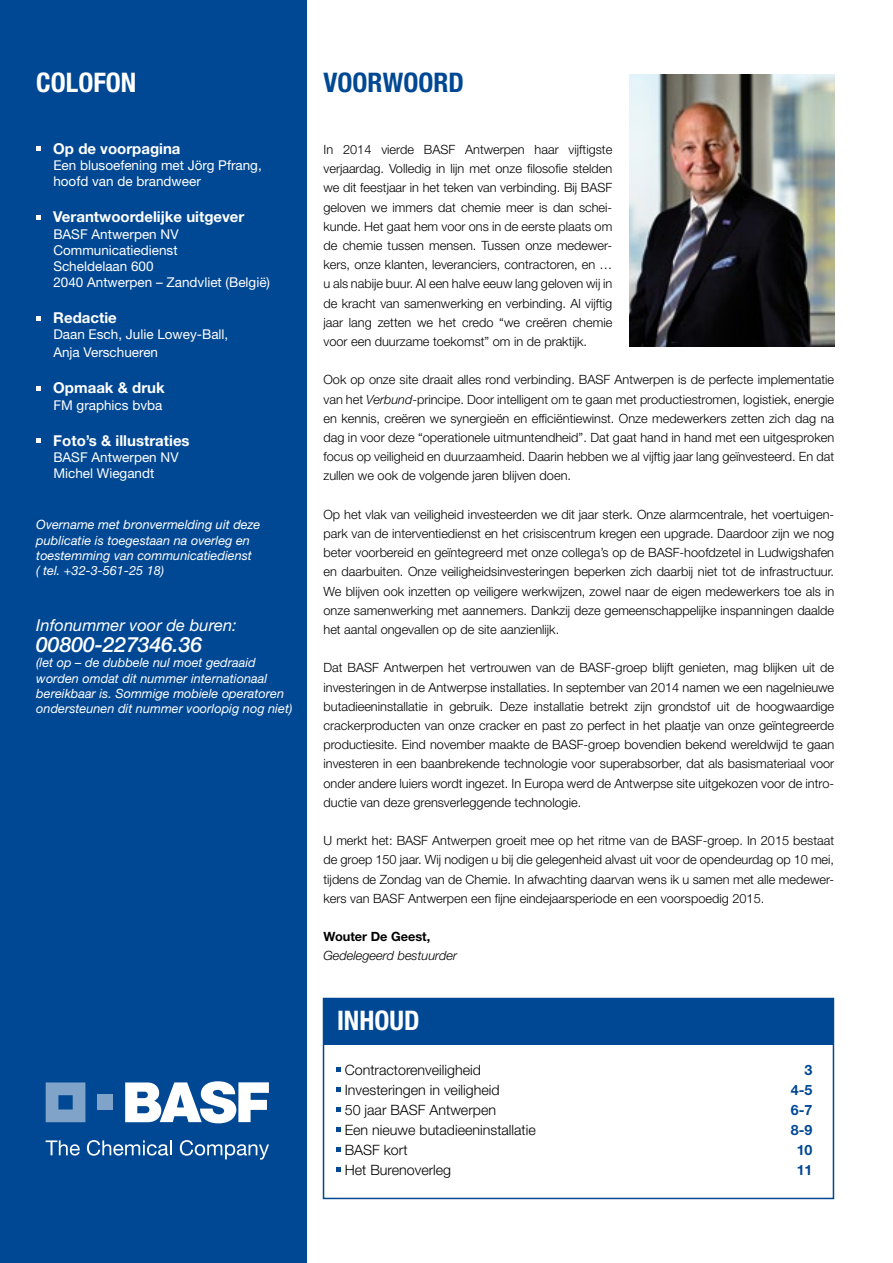
<style>
.page{position:relative;width:893px;height:1263px;background:#fff}
.page>*{position:absolute;margin:0;border:0;box-sizing:border-box;transform-origin:0 0}
.t1{font:700 condensed 27px "Helvetica Neue LT Std";color:#fff}
.t2{font:700 condensed 27px "Helvetica Neue LT Std";color:#004894}
.t3{font:italic 500 21px "Helvetica Neue LT Std";color:#fff}
.t4{font:18px "Helvetica Neue LT Std";color:#fff}
.t5{font:italic 16.5px "Helvetica Neue LT Std";color:#fff}
.t6{font:700 15px "Helvetica Neue LT Std";color:#fff}
.t7{font:300 14.25px "Helvetica Neue LT Std";color:#000}
.t8{font:700 14.25px "Helvetica Neue LT Std";color:#004894}
.t9{font:13.5px/16.2px "Helvetica Neue LT Std";color:#fff}
.t10{font:300 12.75px/19.2px "Helvetica Neue LT Std";color:#000;text-align:justify}
.t11{font:italic 12.75px/15.3px "Helvetica Neue LT Std";color:#fff}
.t12{font:italic 300 12.75px "Helvetica Neue LT Std";color:#000}
.t13{font:700 12.75px "Helvetica Neue LT Std";color:#000}
.s1{font-style:italic}
</style>
<div class="page">
<div style="left:0;top:0;width:306px;height:1263px;background:#004894"></div>
<svg style="left:36px;top:147px;width:5px;height:4px"></svg>
<svg style="left:36px;top:215px;width:5px;height:4px"></svg>
<svg style="left:36px;top:316px;width:5px;height:4px"></svg>
<svg style="left:36px;top:386px;width:5px;height:4px"></svg>
<svg style="left:36px;top:438px;width:5px;height:5px"></svg>
<div style="left:98px;top:1095px;width:15px;height:15px;background:#7fa3c9"></div>
<svg style="left:46px;top:1082px;width:39px;height:40px;background:#6c95c1"></svg>
<svg style="left:125px;top:1081px;width:144px;height:42px"></svg>
<svg style="left:46px;top:1140px;width:34px;height:15px"></svg>
<svg style="left:87px;top:1140px;width:85px;height:16px"></svg>
<svg style="left:180px;top:1140px;width:89px;height:19px"></svg>
<div style="left:323px;top:998px;width:510px;height:47px;background:#004894"></div>
<div style="left:323px;top:998px;width:511px;height:201px;border:2px solid #004894"></div>
<svg style="left:336px;top:1067px;width:5px;height:4px"></svg>
<svg style="left:336px;top:1087px;width:5px;height:5px"></svg>
<svg style="left:336px;top:1107px;width:5px;height:5px"></svg>
<svg style="left:336px;top:1127px;width:5px;height:5px"></svg>
<svg style="left:336px;top:1147px;width:5px;height:5px"></svg>
<svg style="left:336px;top:1167px;width:5px;height:5px"></svg>
<img style="left:629px;top:75px;width:205px;height:272px">
<h1 class="t1" style="left:36px;top:66px;width:102px">COLOFON</h1>
<h1 class="t2" style="left:323px;top:66px;width:142px">VOORWOORD</h1>
<p class="t6" style="left:53px;top:139px;width:129px">Op de voorpagina</p>
<p class="t9" style="left:53px;top:157px;width:210px">Een blusoefening met Jörg Pfrang, hoofd van de brandweer</p>
<p class="t6" style="left:53px;top:208px;width:193px">Verantwoordelijke uitgever</p>
<p class="t9" style="left:53px;top:225px;width:218px">BASF Antwerpen NV<br>Communicatiedienst<br>Scheldelaan 600<br>2040 Antwerpen – Zandvliet (België)</p>
<p class="t6" style="left:53px;top:309px;width:65px">Redactie</p>
<p class="t9" style="left:53px;top:325px;width:177px;line-height:18px">Daan Esch, Julie Lowey-Ball,<br>Anja Verschueren</p>
<p class="t6" style="left:53px;top:379px;width:113px">Opmaak &amp; druk</p>
<p class="t9" style="left:53px;top:396px;width:111px">FM graphics bvba</p>
<p class="t6" style="left:53px;top:431px;width:138px">Foto’s &amp; illustraties</p>
<p class="t9" style="left:53px;top:449px;width:127px">BASF Antwerpen NV<br>Michel Wiegandt</p>
<p class="t11" style="left:36px;top:517px;width:226px">Overname met bronvermelding uit deze publicatie is toegestaan na overleg en toestemming van communicatiedienst<br>( tel. +32-3-561-25 18)</p>
<h3 class="t4" style="left:28px;top:612px;width:12px">2</h3>
<p class="t5" style="left:36px;top:615px;width:202px">Infonummer voor de buren:</p>
<h2 class="t3" style="left:36px;top:632px;width:167px">00800-227346.36</h2>
<p class="t11" style="left:36px;top:655px;width:257px">(let op – de dubbele nul moet gedraaid worden omdat dit nummer internationaal bereikbaar is. Sommige mobiele operatoren ondersteunen dit nummer voorlopig nog niet)</p>
<p class="t10" style="left:323px;top:139px;width:290px">In 2014 vierde BASF Antwerpen haar vijftigste verjaardag. Volledig in lijn met onze filosofie stelden we dit feestjaar in het teken van verbinding. Bij BASF geloven we immers dat chemie meer is dan schei&shy;kunde. Het gaat hem voor ons in de eerste plaats om de chemie tussen mensen. Tussen onze medewer&shy;kers, onze klanten, leveranciers, contractoren, en … u als nabije buur. Al een halve eeuw lang geloven wij in de kracht van samenwerking en verbinding. Al vijftig jaar lang zetten we het credo “we creëren chemie voor een duurzame toekomst” om in de praktijk.</p>
<p class="t10" style="left:323px;top:370px;width:512px">Ook op onze site draait alles rond verbinding. BASF Antwerpen is de perfecte implementatie van het <span class="s1">Verbund</span>-principe. Door intelligent om te gaan met productiestromen, logistiek, energie en kennis, creëren we synergieën en efficiëntiewinst. Onze medewerkers zetten zich dag na dag in voor deze “operationele uitmuntendheid”. Dat gaat hand in hand met een uitgesproken focus op veiligheid en duurzaamheid. Daarin hebben we al vijftig jaar lang geïnvesteerd. En dat zullen we ook de volgende jaren blijven doen.</p>
<p class="t10" style="left:323px;top:504px;width:512px">Op het vlak van veiligheid investeerden we dit jaar sterk. Onze alarmcentrale, het voertuigen&shy;park van de interventiedienst en het crisiscentrum kregen een upgrade. Daardoor zijn we nog beter voorbereid en geïntegreerd met onze collega’s op de BASF-hoofdzetel in Ludwigshafen en daarbuiten. Onze veiligheidsinvesteringen beperken zich daarbij niet tot de infrastructuur.<br>We blijven ook inzetten op veiligere werkwijzen, zowel naar de eigen medewerkers toe als in onze samenwerking met aannemers. Dankzij deze gemeenschappelijke inspanningen daalde het aantal ongevallen op de site aanzienlijk.</p>
<p class="t10" style="left:323px;top:658px;width:512px">Dat BASF Antwerpen het vertrouwen van de BASF-groep blijft genieten, mag blijken uit de investeringen in de Antwerpse installaties. In september van 2014 namen we een nagelnieuwe butadieeninstallatie in gebruik. Deze installatie betrekt zijn grondstof uit de hoogwaardige crackerproducten van onze cracker en past zo perfect in het plaatje van onze geïntegreerde productiesite. Eind november maakte de BASF-groep bovendien bekend wereldwijd te gaan investeren in een baanbrekende technologie voor superabsorber, dat als basismateriaal voor onder andere luiers wordt ingezet. In Europa werd de Antwerpse site uitgekozen voor de intro&shy;ductie van deze grensverleggende technologie.</p>
<p class="t10" style="left:323px;top:831px;width:512px">U merkt het: BASF Antwerpen groeit mee op het ritme van de BASF-groep. In 2015 bestaat de groep 150 jaar. Wij nodigen u bij die gelegenheid alvast uit voor de opendeurdag op 10 mei, tijdens de Zondag van de Chemie. In afwachting daarvan wens ik u samen met alle medewer&shy;kers van BASF Antwerpen een fijne eindejaarsperiode en een voorspoedig 2015.</p>
<p class="t13" style="left:323px;top:929px;width:108px">Wouter De Geest,</p>
<p class="t12" style="left:323px;top:948px;width:135px">Gedelegeerd bestuurder</p>
<h1 class="t1" style="left:337px;top:1004px;width:84px">INHOUD</h1>
<p class="t7" style="left:345px;top:1061px;width:138px">Contractorenveiligheid</p>
<p class="t8" style="left:805px;top:1061px;width:9px">3</p>
<p class="t7" style="left:345px;top:1081px;width:156px">Investeringen in veiligheid</p>
<p class="t8" style="left:791px;top:1081px;width:23px">4-5</p>
<p class="t7" style="left:345px;top:1101px;width:153px">50 jaar BASF Antwerpen</p>
<p class="t8" style="left:791px;top:1101px;width:23px">6-7</p>
<p class="t7" style="left:345px;top:1121px;width:193px">Een nieuwe butadieeninstallatie</p>
<p class="t8" style="left:791px;top:1121px;width:23px">8-9</p>
<p class="t7" style="left:345px;top:1141px;width:64px">BASF kort</p>
<p class="t8" style="left:797px;top:1141px;width:17px">10</p>
<p class="t7" style="left:345px;top:1161px;width:108px">Het Burenoverleg</p>
<p class="t8" style="left:797px;top:1161px;width:17px">11</p>
</div>
